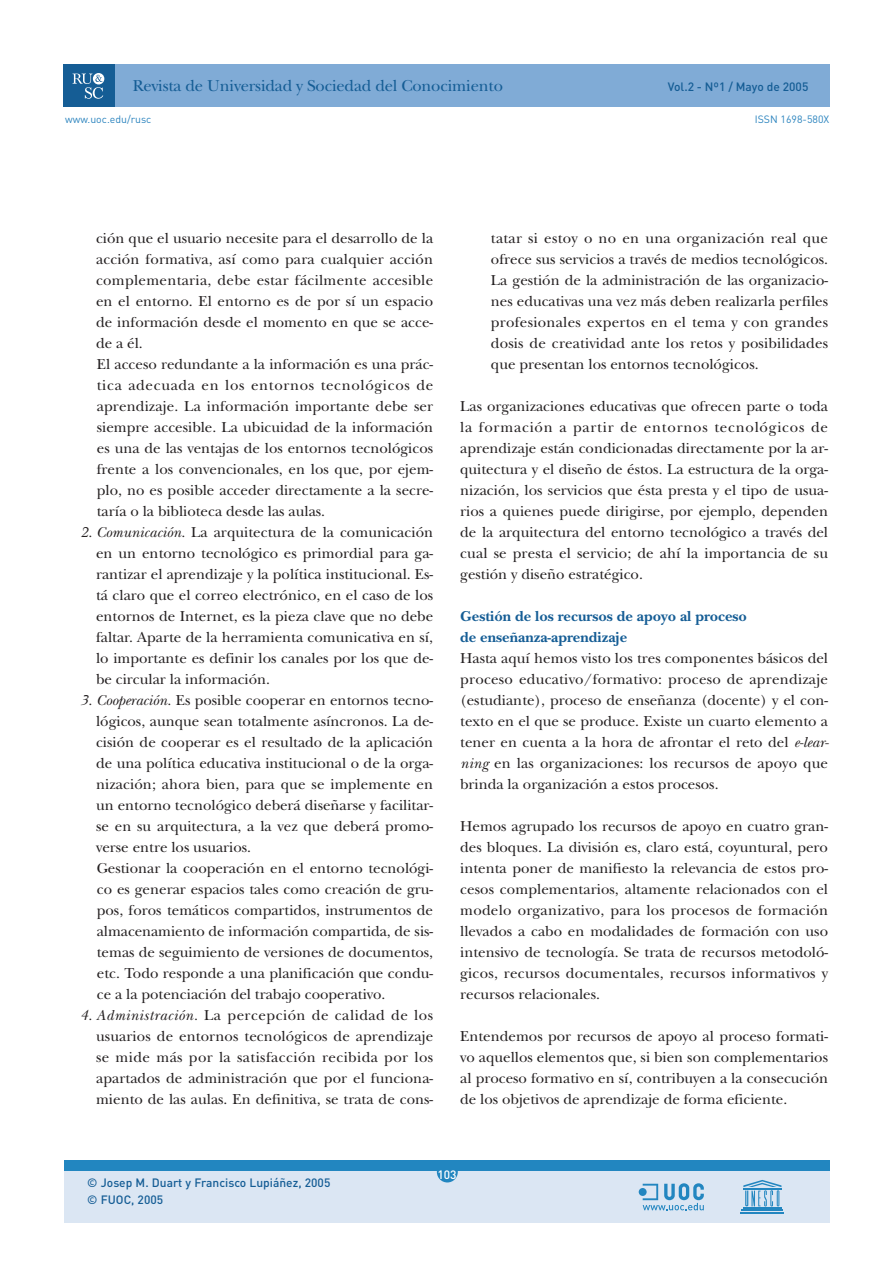
<style>
.page{position:relative;width:893px;height:1262px;background:#fff}
.page>*{position:absolute;margin:0;border:0;box-sizing:border-box;transform-origin:0 0}
.t1{font:16.5px "New Baskerville";letter-spacing:-.01em;color:#155d95}
.t2{font:15px/21px "New Baskerville";color:#231f20;text-align:justify}
.t3{font:700 15px/21px "New Baskerville";color:#155d95}
.t4{font:500 12px/16.2px "DIN";color:#155d95}
.t5{font:500 12px "DIN";color:#fff}
.t6{font:10.5px "DIN";color:#2a83be}
.s1{font-style:italic}
</style>
<div class="page">
<div style="left:85px;top:64px;width:744px;height:43px;background:#80abd6"></div>
<div style="left:64px;top:64px;width:51px;height:43px;background:#155d95"></div>
<svg style="left:72px;top:73px;width:32px;height:26px"></svg>
<div style="left:64px;top:1160px;width:765px;height:11px;background:#2286c0"></div>
<div style="left:64px;top:1171px;width:765px;height:51px;background:#dbe6f3"></div>
<hr style="left:743px;top:1207px;width:38px;height:1px;background:#2286c0">
<hr style="left:741px;top:1209px;width:42px;height:2px;background:#2286c0">
<hr style="left:740px;top:1212px;width:44px;height:1px;background:#2286c0">
<svg style="left:743px;top:1180px;width:38px;height:26px"></svg>
<div style="left:437px;top:1161px;width:21px;height:21px;background:#2286c0;border-radius:50%"></div>
<svg style="left:638px;top:1183px;width:65px;height:27px"></svg>
<p class="t1" style="left:133px;top:80px;width:372px">Revista de Universidad y Sociedad del Conocimiento</p>
<p class="t4" style="left:668px;top:80px;width:142px">Vol.2 - Nº1 / Mayo de 2005</p>
<p class="t6" style="left:65px;top:116px;width:88px">www.uoc.edu/rusc</p>
<p class="t6" style="left:755px;top:116px;width:76px">ISSN 1698-580X</p>
<p class="t2" style="left:96px;top:229px;width:338px;text-align:left">ción que el usuario necesite para el desarrollo de la acción formativa, así como para cualquier acción complementaria, debe estar fácilmente accesible en el entorno. El entorno es de por sí un espacio de información desde el momento en que se acce&shy;de a él.<br>El acceso redundante a la información es una prác&shy;tica adecuada en los entornos tecnológicos de aprendizaje. La información importante debe ser siempre accesible. La ubicuidad de la información es una de las ventajas de los entornos tecnológicos frente a los convencionales, en los que, por ejem&shy;plo, no es posible acceder directamente a la secre&shy;taría o la biblioteca desde las aulas.</p>
<p class="t2" style="left:96px;top:523px;width:338px;text-indent:-16px"><span class="s1">2. Comunicación.</span> La arquitectura de la comunicación en un entorno tecnológico es primordial para ga&shy;rantizar el aprendizaje y la política institucional. Es&shy;tá claro que el correo electrónico, en el caso de los entornos de Internet, es la pieza clave que no debe faltar. Aparte de la herramienta comunicativa en sí, lo importante es definir los canales por los que de&shy;be circular la información.</p>
<p class="t2" style="left:96px;top:691px;width:338px;text-align:left;text-indent:-16px"><span class="s1">3. Cooperación.</span> Es posible cooperar en entornos tecno&shy;lógicos, aunque sean totalmente asíncronos. La de&shy;cisión de cooperar es el resultado de la aplicación de una política educativa institucional o de la orga&shy;nización; ahora bien, para que se implemente en un entorno tecnológico deberá diseñarse y facilitar&shy;se en su arquitectura, a la vez que deberá promo&shy;verse entre los usuarios.<br>Gestionar la cooperación en el entorno tecnológi&shy;co es generar espacios tales como creación de gru&shy;pos, foros temáticos compartidos, instrumentos de almacenamiento de información compartida, de sis&shy;temas de seguimiento de versiones de documentos, etc. Todo responde a una planificación que condu&shy;ce a la potenciación del trabajo cooperativo.</p>
<p class="t2" style="left:96px;top:1006px;width:338px;text-indent:-16px"><span class="s1">4. Administración.</span> La percepción de calidad de los usuarios de entornos tecnológicos de aprendizaje se mide más por la satisfacción recibida por los apartados de administración que por el funciona&shy;miento de las aulas. En definitiva, se trata de cons-</p>
<p class="t2" style="left:491px;top:229px;width:338px">tatar si estoy o no en una organización real que ofrece sus servicios a través de medios tecnológicos.<br>La gestión de la administración de las organizacio&shy;nes educativas una vez más deben realizarla perfiles profesionales expertos en el tema y con grandes dosis de creatividad ante los retos y posibilidades que presentan los entornos tecnológicos.</p>
<p class="t2" style="left:460px;top:397px;width:369px">Las organizaciones educativas que ofrecen parte o toda la formación a partir de entornos tecnológicos de aprendizaje están condicionadas directamente por la ar&shy;quitectura y el diseño de éstos. La estructura de la orga&shy;nización, los servicios que ésta presta y el tipo de usua&shy;rios a quienes puede dirigirse, por ejemplo, dependen de la arquitectura del entorno tecnológico a través del cual se presta el servicio; de ahí la importancia de su gestión y diseño estratégico.</p>
<p class="t3" style="left:460px;top:607px;width:288px">Gestión de los recursos de apoyo al proceso de enseñanza-aprendizaje</p>
<p class="t2" style="left:460px;top:649px;width:370px">Hasta aquí hemos visto los tres componentes básicos del proceso educativo/formativo: proceso de aprendizaje (estudiante), proceso de enseñanza (docente) y el con&shy;texto en el que se produce. Existe un cuarto elemento a tener en cuenta a la hora de afrontar el reto del <span class="s1">e-lear&shy;ning</span> en las organizaciones: los recursos de apoyo que brinda la organización a estos procesos.</p>
<p class="t2" style="left:460px;top:817px;width:369px">Hemos agrupado los recursos de apoyo en cuatro gran&shy;des bloques. La división es, claro está, coyuntural, pero intenta poner de manifiesto la relevancia de estos pro&shy;cesos complementarios, altamente relacionados con el modelo organizativo, para los procesos de formación llevados a cabo en modalidades de formación con uso intensivo de tecnología. Se trata de recursos metodoló&shy;gicos, recursos documentales, recursos informativos y recursos relacionales.</p>
<p class="t2" style="left:460px;top:1027px;width:369px">Entendemos por recursos de apoyo al proceso formati&shy;vo aquellos elementos que, si bien son complementarios al proceso formativo en sí, contribuyen a la consecución de los objetivos de aprendizaje de forma eficiente.</p>
<p class="t4" style="left:87px;top:1176px;width:244px">© Josep M. Duart y Francisco Lupiáñez, 2005 © FUOC, 2005</p>
<p class="t5" style="left:444px;top:1164px;width:8px">1</p>
<p class="t5" style="left:437px;top:1170px;width:21px">103</p>
</div>
